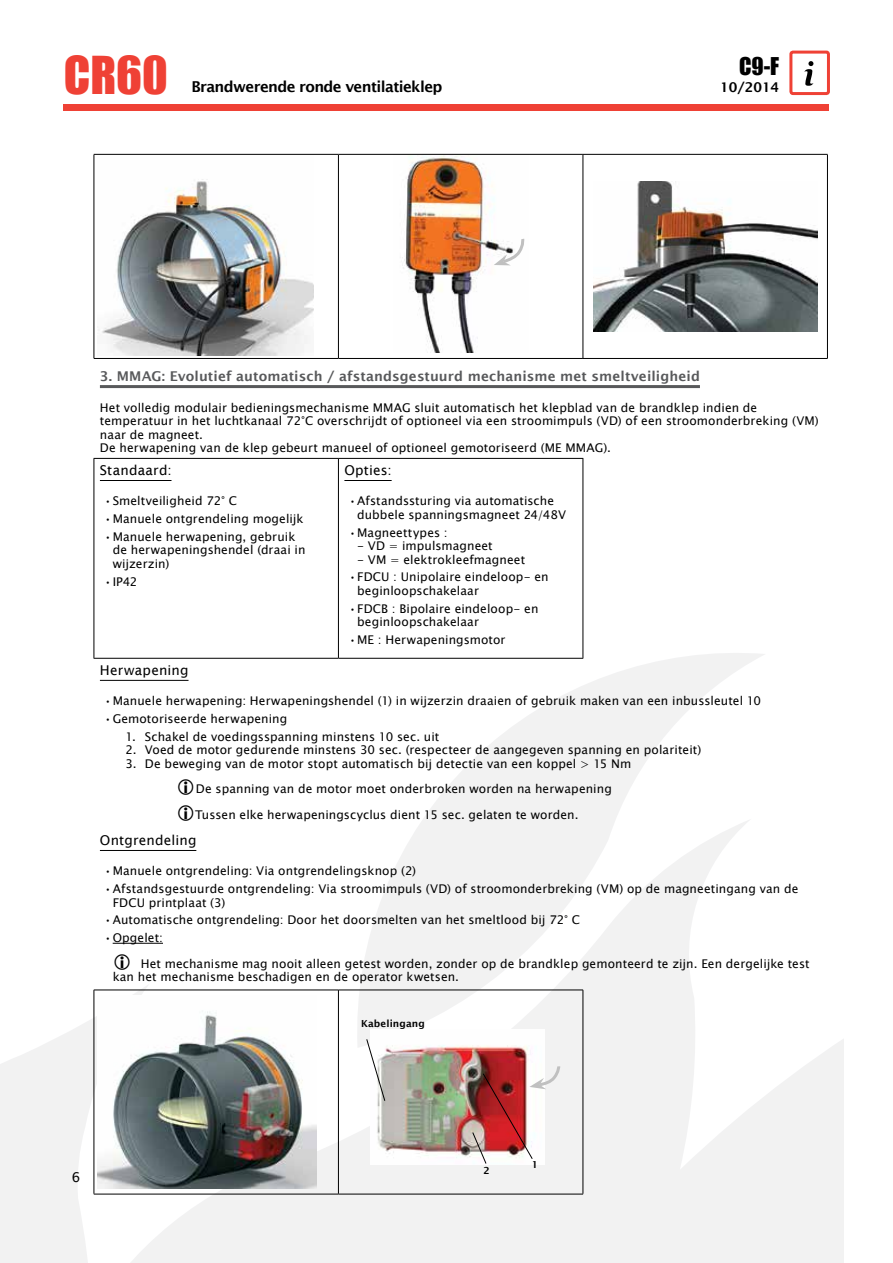
<style>
.page{position:relative;width:893px;height:1263px;background:#fff}
.page>*{position:absolute;margin:0;border:0;box-sizing:border-box;transform-origin:0 0}
.t1{font:48px "Impact";color:#ef4135}
.t2{font:22.5px "Impact";color:#000}
.t3{font:600 15px "Lucida Sans";letter-spacing:-.04em;color:#000}
.t4{font:600 13.5px "Lucida Sans";letter-spacing:.005em;color:#58595b}
.t5{font:13.5px "Lucida Sans";letter-spacing:.015em;color:#000}
.t6{font:600 13.5px "Lucida Sans";color:#000}
.t7{font:12px/13.5px "Lucida Sans Unicode";letter-spacing:.01em;color:#000}
.t8{font:600 9.75px "Lucida Sans";letter-spacing:.01em;color:#000}
</style>
<div class="page">
<svg style="left:0;top:653px;width:843px;height:610px"></svg>
<div style="left:64px;top:104px;width:765px;height:7px;background:#ef4135"></div>
<svg style="left:804px;top:61px;width:9px;height:25px"></svg>
<div style="left:789px;top:51px;width:41px;height:44px;border:3px solid #ef4135;border-radius:2px"></div>
<hr style="left:94px;top:155px;width:1px;height:203px;background:#000">
<hr style="left:338px;top:155px;width:1px;height:203px;background:#000">
<hr style="left:583px;top:155px;width:1px;height:203px;background:#000">
<hr style="left:827px;top:155px;width:1px;height:203px;background:#000">
<hr style="left:94px;top:154px;width:244px;height:1px;background:#000">
<hr style="left:338px;top:154px;width:245px;height:1px;background:#000">
<hr style="left:583px;top:154px;width:245px;height:1px;background:#000">
<hr style="left:94px;top:358px;width:244px;height:1px;background:#000">
<hr style="left:338px;top:358px;width:245px;height:1px;background:#000">
<hr style="left:583px;top:358px;width:245px;height:1px;background:#000">
<img style="left:402px;top:155px;width:109px;height:197px">
<svg style="left:494px;top:236px;width:31px;height:29px"></svg>
<img style="left:593px;top:181px;width:224px;height:151px">
<hr style="left:338px;top:458px;width:245px;height:1px;background:#000">
<hr style="left:338px;top:459px;width:1px;height:199px;background:#000">
<hr style="left:94px;top:990px;width:244px;height:1px;background:#000">
<hr style="left:94px;top:990px;width:1px;height:204px;background:#000">
<hr style="left:338px;top:990px;width:245px;height:1px;background:#000">
<hr style="left:338px;top:990px;width:1px;height:204px;background:#000">
<hr style="left:583px;top:990px;width:1px;height:204px;background:#000">
<hr style="left:94px;top:658px;width:244px;height:1px;background:#000">
<hr style="left:338px;top:658px;width:245px;height:1px;background:#000">
<hr style="left:94px;top:458px;width:244px;height:1px;background:#000">
<hr style="left:94px;top:459px;width:1px;height:199px;background:#000">
<hr style="left:583px;top:459px;width:1px;height:199px;background:#000">
<hr style="left:94px;top:1194px;width:244px;height:1px;background:#000">
<hr style="left:338px;top:1194px;width:245px;height:1px;background:#000">
<hr style="left:100px;top:385px;width:600px;height:3px;background:#58595b">
<hr style="left:100px;top:480px;width:71px;height:1px;background:#000">
<hr style="left:344px;top:480px;width:48px;height:1px;background:#000">
<hr style="left:100px;top:680px;width:89px;height:1px;background:#000">
<hr style="left:100px;top:850px;width:96px;height:1px;background:#000">
<hr style="left:113px;top:943px;width:50px;height:1px;background:#000">
<img style="left:370px;top:1030px;width:174px;height:135px">
<svg style="left:472px;top:1063px;width:90px;height:101px"></svg>
<svg style="left:366px;top:1039px;width:19px;height:62px"></svg>
<img style="left:98px;top:179px;width:216px;height:177px">
<img style="left:98px;top:995px;width:218px;height:193px">
<svg style="left:178px;top:779px;width:15px;height:16px"></svg>
<svg style="left:178px;top:805px;width:15px;height:16px"></svg>
<svg style="left:115px;top:954px;width:15px;height:15px"></svg>
<h1 class="t1" style="left:64px;top:38px;width:106px">CR60</h1>
<p class="t3" style="left:191px;top:78px;width:253px">Brandwerende ronde ventilatieklep</p>
<h2 class="t2" style="left:739px;top:49px;width:42px">C9-F</h2>
<p class="t6" style="left:720px;top:80px;width:61px">10/2014</p>
<p class="t4" style="left:100px;top:369px;width:602px">3. MMAG: Evolutief automatisch / afstandsgestuurd mechanisme met smeltveiligheid</p>
<p class="t7" style="left:100px;top:401px;width:720px">Het volledig modulair bedieningsmechanisme MMAG sluit automatisch het klepblad van de brandklep indien de temperatuur in het luchtkanaal 72°C overschrijdt of optioneel via een stroomimpuls (VD) of een stroomonderbreking (VM) naar de magneet.<br>De herwapening van de klep gebeurt manueel of optioneel gemotoriseerd (ME MMAG).</p>
<p class="t5" style="left:100px;top:462px;width:73px">Standaard:</p>
<p class="t7" style="left:104px;top:494px;width:134px">•Smeltveiligheid 72° C</p>
<p class="t7" style="left:104px;top:512px;width:201px">•Manuele ontgrendeling mogelijk</p>
<p class="t7" style="left:113px;top:530px;width:194px;text-indent:-9px">•Manuele herwapening, gebruik de herwapeningshendel (draai in wijzerzin)</p>
<p class="t7" style="left:104px;top:575px;width:35px">•IP42</p>
<p class="t5" style="left:344px;top:462px;width:49px">Opties:</p>
<p class="t7" style="left:357px;top:494px;width:210px;text-indent:-9px">•Afstandssturing via automatische dubbele spanningsmagneet 24/48V</p>
<p class="t7" style="left:349px;top:526px;width:101px">•Magneettypes :</p>
<p class="t7" style="left:357px;top:539px;width:137px">- VD = impulsmagneet</p>
<p class="t7" style="left:357px;top:553px;width:169px">- VM = elektrokleefmagneet</p>
<p class="t7" style="left:357px;top:570px;width:193px;text-indent:-9px">•FDCU : Unipolaire eindeloop- en beginloopschakelaar</p>
<p class="t7" style="left:357px;top:602px;width:183px;text-indent:-9px">•FDCB : Bipolaire eindeloop- en beginloopschakelaar</p>
<p class="t7" style="left:349px;top:633px;width:158px">•ME : Herwapeningsmotor</p>
<p class="t5" style="left:100px;top:662px;width:90px">Herwapening</p>
<p class="t7" style="left:104px;top:694px;width:658px">•Manuele herwapening: Herwapeningshendel (1) in wijzerzin draaien of gebruik maken van een inbussleutel 10</p>
<p class="t7" style="left:104px;top:712px;width:185px">•Gemotoriseerde herwapening</p>
<p class="t7" style="left:125px;top:730px;width:316px">1. Schakel de voedingsspanning minstens 10 sec. uit</p>
<p class="t7" style="left:125px;top:743px;width:577px">2. Voed de motor gedurende minstens 30 sec. (respecteer de aangegeven spanning en polariteit)</p>
<p class="t7" style="left:195px;top:751px;width:438px;line-height:25.5px;text-indent:-70px">3. De beweging van de motor stopt automatisch bij detectie van een koppel &gt; 15 Nm<br>De spanning van de motor moet onderbroken worden na herwapening<br>Tussen elke herwapeningscyclus dient 15 sec. gelaten te worden.</p>
<p class="t5" style="left:100px;top:832px;width:98px">Ontgrendeling</p>
<p class="t7" style="left:104px;top:864px;width:313px">•Manuele ontgrendeling: Via ontgrendelingsknop (2)</p>
<p class="t7" style="left:113px;top:882px;width:687px;text-indent:-9px">•Afstandsgestuurde ontgrendeling: Via stroomimpuls (VD) of stroomonderbreking (VM) op de magneetingang van de<br>FDCU printplaat (3)</p>
<p class="t7" style="left:104px;top:913px;width:477px">•Automatische ontgrendeling: Door het doorsmelten van het smeltlood bij 72° C</p>
<p class="t7" style="left:141px;top:925px;width:670px;line-height:25.5px;text-indent:-37px">•Opgelet:<br>Het mechanisme mag nooit alleen getest worden, zonder op de brandklep gemonteerd te zijn. Een dergelijke test</p>
<p class="t7" style="left:113px;top:970px;width:348px">kan het mechanisme beschadigen en de operator kwetsen.</p>
<p class="t5" style="left:72px;top:1169px;width:10px">6</p>
<p class="t8" style="left:361px;top:1018px;width:65px">Kabelingang</p>
<p class="t8" style="left:483px;top:1165px;width:8px">2</p>
<p class="t8" style="left:532px;top:1159px;width:8px">1</p>
</div>
